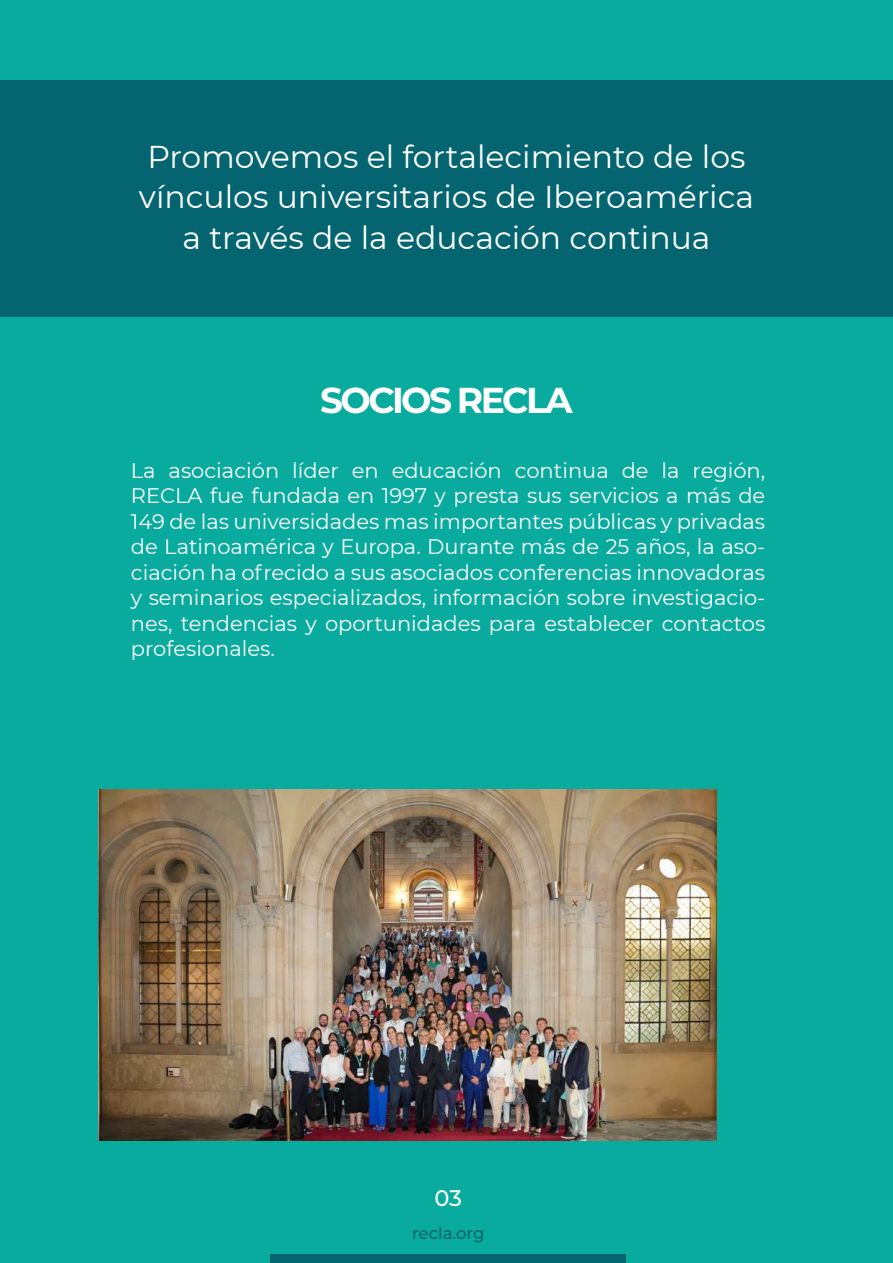
<style>
.page{position:relative;width:893px;height:1263px;background:#fff}
.page>*{position:absolute;margin:0;border:0;box-sizing:border-box;transform-origin:0 0}
.t1{font:700 36px "Montserrat";letter-spacing:-.075em;color:#fff}
.t2{font:31.5px/40.5px "Montserrat";color:#fff;text-align:center}
.t3{font:500 22.5px "Montserrat";color:#fff}
.t4{font:21px/25.5px "Montserrat";color:#fff;text-align:justify}
.t5{font:500 16.5px "Montserrat";letter-spacing:-.005em;color:#046571}
</style>
<div class="page">
<div style="left:1px;top:0;width:892px;height:1263px;background:#08ab9e"></div>
<div style="left:0;top:80px;width:893px;height:237px;background:#046571"></div>
<div style="left:271px;top:1254px;width:355px;height:9px;background:#046571"></div>
<img style="left:98px;top:790px;width:618px;height:351px">
<h2 class="t2" style="left:139px;top:135px;width:617px">Promovemos el fortalecimiento de los vínculos universitarios de Iberoamérica a través de la educación continua</h2>
<h1 class="t1" style="left:320px;top:374px;width:254px">SOCIOS RECLA</h1>
<p class="t4" style="left:131px;top:457px;width:636px">La asociación líder en educación continua de la región, RECLA fue fundada en 1997 y presta sus servicios a más de 149 de las universidades mas importantes públicas y privadas de Latinoamérica y Europa. Durante más de 25 años, la aso&shy;ciación ha ofrecido a sus asociados conferencias innovadoras y seminarios especializados, información sobre investigacio&shy;nes, tendencias y oportunidades para establecer contactos profesionales.</p>
<p class="t3" style="left:434px;top:1182px;width:29px">03</p>
<p class="t5" style="left:412px;top:1221px;width:74px">recla.org</p>
</div>
